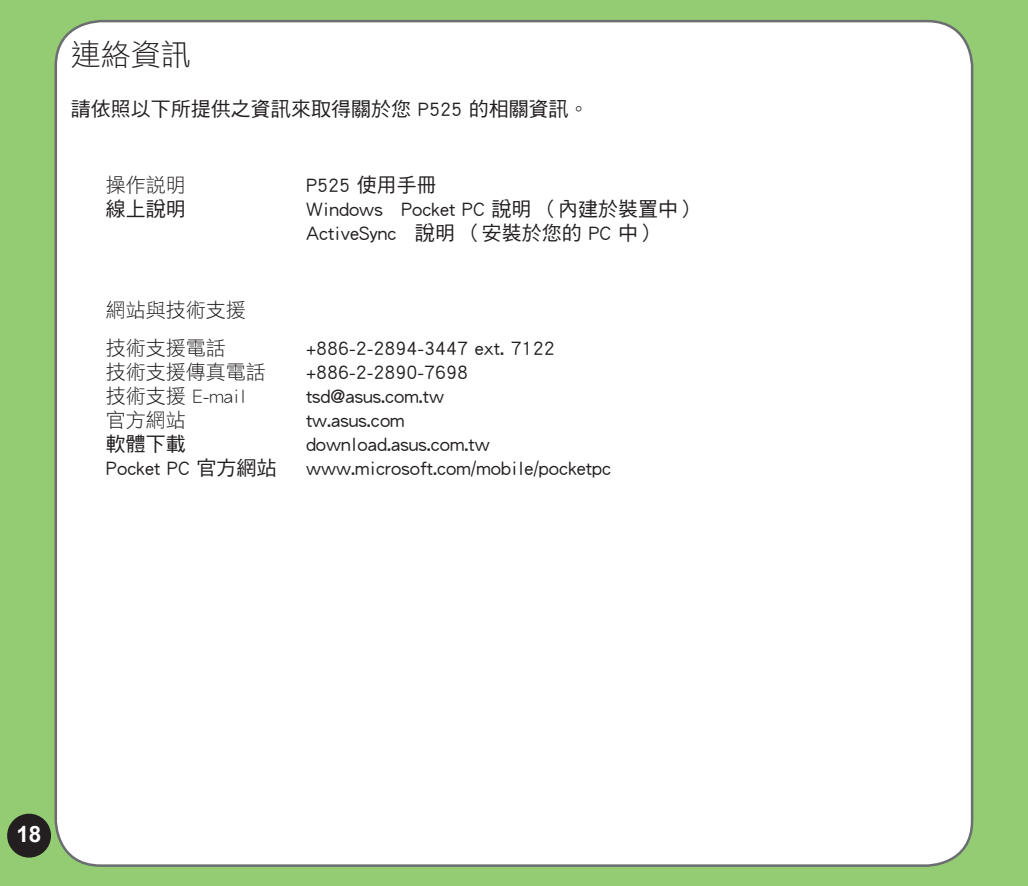
<style>
.page{position:relative;width:1028px;height:886px;background:#93cc73}
.page>*{position:absolute;margin:0;border:0;box-sizing:border-box;transform-origin:0 0}
.t1{font:30px "DF Hei Std W3";color:#231f20}
.t2{font:700 22.5px "Arial";color:#fff}
.t3{font:20px/24px "DF Hei Std W5";color:#231f20}
.t4{font:20px/38.2px "DF Hei Std W3";color:#231f20}
</style>
<div class="page">
<div style="left:56px;top:21px;width:916px;height:845px;background:#fff;border-radius:45px"></div>
<div style="left:7px;top:814px;width:44px;height:43px;background:#231f20;border-radius:50%"></div>
<h1 class="t1" style="left:71px;top:38px;width:121px">連絡資訊</h1>
<p class="t3" style="left:71px;top:96px;width:519px">請依照以下所提供之資訊來取得關於您 P525 的相關資訊。</p>
<p class="t4" style="left:106px;top:166px;width:81px">操作說明</p>
<p class="t3" style="left:306px;top:173px;width:132px">P525 使用手冊</p>
<p class="t3" style="left:106px;top:197px;width:81px">線上說明</p>
<p class="t3" style="left:306px;top:197px;width:394px">Windows Pocket PC 說明 （內建於裝置中）<br>ActiveSync 說明 （安裝於您的 PC 中）</p>
<p class="t4" style="left:106px;top:290px;width:141px">網站與技術支援技術支援電話</p>
<p class="t3" style="left:306px;top:335px;width:250px">+886-2-2894-3447 ext. 7122</p>
<p class="t4" style="left:106px;top:352px;width:161px">技術支援傳真電話</p>
<p class="t3" style="left:306px;top:359px;width:164px">+886-2-2890-7698</p>
<p class="t4" style="left:106px;top:376px;width:142px">技術支援 E-mail</p>
<p class="t3" style="left:306px;top:383px;width:140px">tsd@asus.com.tw</p>
<p class="t4" style="left:106px;top:400px;width:81px">官方網站</p>
<p class="t3" style="left:306px;top:407px;width:100px">tw.asus.com</p>
<p class="t3" style="left:106px;top:431px;width:81px">軟體下載</p>
<p class="t3" style="left:306px;top:431px;width:185px">download.asus.com.tw</p>
<p class="t3" style="left:106px;top:455px;width:172px">Pocket PC 官方網站</p>
<p class="t3" style="left:306px;top:455px;width:306px">www.microsoft.com/mobile/pocketpc</p>
<p class="t2" style="left:16px;top:821px;width:13px">18</p>
</div>
